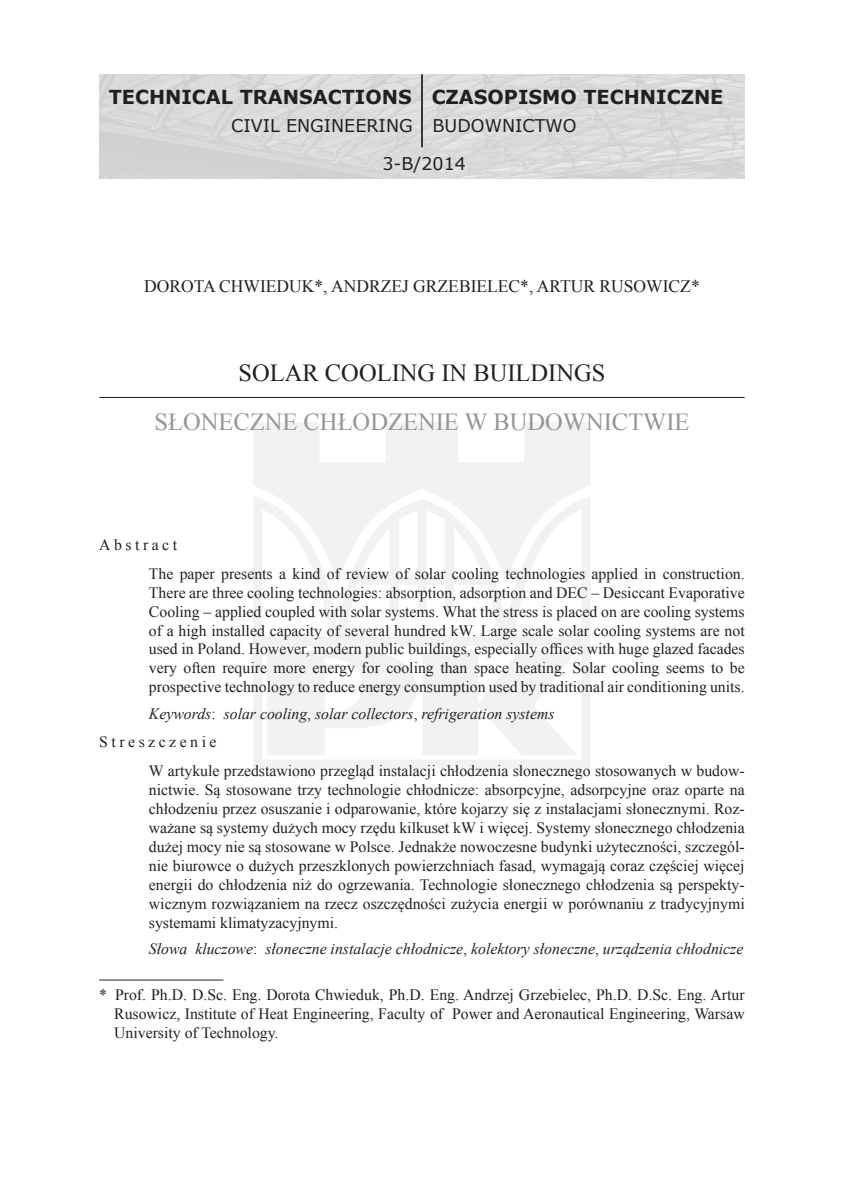
<style>
.page{position:relative;width:844px;height:1191px;background:#fff}
.page>*{position:absolute;margin:0;border:0;box-sizing:border-box;transform-origin:0 0}
.Tytuł_polski{font:24.5px "Times New Roman";color:#939598}
.Tytuł_angielski{font:24.5px "Times New Roman";color:#231f20}
.t1{font:700 19.25px "Verdana";color:#231f20}
.Nazwisko_autora{font:17.5px "Times New Roman";color:#231f20}
.t2{font:17.5px/37.3px "Verdana";color:#231f20}
.Test_streszczenia_po{font:15.75px/18.9px "Times New Roman";color:#231f20;text-align:justify}
.Test_-_abstract{font:15.75px/18.9px "Times New Roman";color:#231f20;text-align:justify}
.Przypis_angielski{font:15.75px/18.9px "Times New Roman";color:#231f20;text-align:justify}
.Słowa_kluczowe{font:italic 15.75px "Times New Roman";color:#231f20}
.Keywords{font:italic 15.75px "Times New Roman";color:#231f20}
.streszczenie{font:15.75px "Times New Roman";letter-spacing:.22em;color:#231f20}
.Abstract{font:15.75px "Times New Roman";letter-spacing:.22em;color:#231f20}
.s1{font-style:normal}
</style>
<div class="page">
<svg style="left:253px;top:422px;width:337px;height:346px;fill:#f1f2f1"></svg>
<hr style="left:99px;top:979px;width:124px;height:1px;background:#231f20">
<hr style="left:99px;top:397px;width:645px;height:1px;background:#231f20">
<img style="left:99px;top:74px;width:645px;height:105px">
<hr style="left:421px;top:74px;width:2px;height:73px;background:#231f20">
<p class="t1" style="left:109px;top:83px;width:304px">TECHNICAL TRANSACTIONS</p>
<p class="t2" style="left:382px;top:107px;width:85px;text-indent:-151px">CIVIL ENGINEERING<br>3-B/2014</p>
<p class="t1" style="left:431px;top:83px;width:293px">CZASOPISMO TECHNICZNE</p>
<p class="t2" style="left:432px;top:107px;width:145px">BUDOWNICTWO</p>
<p class="Nazwisko_autora" style="left:144px;top:274px;width:557px">DOROTA CHWIEDUK*, ANDRZEJ GRZEBIELEC*, ARTUR RUSOWICZ*</p>
<p class="Tytuł_angielski" style="left:238px;top:356px;width:368px">SOLAR COOLING IN BUILDINGS</p>
<p class="Tytuł_polski" style="left:154px;top:405px;width:536px">SŁONECZNE CHŁODZENIE W BUDOWNICTWIE</p>
<p class="Abstract" style="left:99px;top:534px;width:79px">Abstract</p>
<p class="Test_-_abstract" style="left:149px;top:564px;width:597px">The paper presents a kind of review of solar cooling technologies applied in construction.<br>There are three cooling technologies: absorption, adsorption and DEC – Desiccant Evaporative Cooling – applied coupled with solar systems. What the stress is placed on are cooling systems of a high installed capacity of several hundred kW. Large scale solar cooling systems are not used in Poland. However, modern public buildings, especially offices with huge glazed facades very often require more energy for cooling than space heating. Solar cooling seems to be prospective technology to reduce energy consumption used by traditional air conditioning units.</p>
<p class="Keywords" style="left:149px;top:702px;width:407px">Keywords<span class="s1">:</span> solar cooling<span class="s1">,</span> solar collectors<span class="s1">,</span> refrigeration systems</p>
<p class="streszczenie" style="left:99px;top:731px;width:119px">Streszczenie</p>
<p class="Test_streszczenia_po" style="left:149px;top:761px;width:597px">W artykule przedstawiono przegląd instalacji chłodzenia słonecznego stosowanych w budow&shy;nictwie. Są stosowane trzy technologie chłodnicze: absorpcyjne, adsorpcyjne oraz oparte na chłodzeniu przez osuszanie i odparowanie, które kojarzy się z instalacjami słonecznymi. Roz&shy;ważane są systemy dużych mocy rzędu kilkuset kW i więcej. Systemy słonecznego chłodzenia dużej mocy nie są stosowane w Polsce. Jednakże nowoczesne budynki użyteczności, szczegól&shy;nie biurowce o dużych przeszklonych powierzchniach fasad, wymagają coraz częściej więcej energii do chłodzenia niż do ogrzewania. Technologie słonecznego chłodzenia są perspekty&shy;wicznym rozwiązaniem na rzecz oszczędności zużycia energii w porównaniu z tradycyjnymi systemami klimatyzacyjnymi.</p>
<p class="Słowa_kluczowe" style="left:149px;top:937px;width:596px">Słowa kluczowe<span class="s1">:</span> słoneczne instalacje chłodnicze<span class="s1">,</span> kolektory słoneczne<span class="s1">,</span> urządzenia chłodnicze</p>
<p class="Przypis_angielski" style="left:114px;top:985px;width:632px;text-indent:-15px">* Prof. Ph.D. D.Sc. Eng. Dorota Chwieduk, Ph.D. Eng. Andrzej Grzebielec, Ph.D. D.Sc. Eng. Artur Rusowicz, Institute of Heat Engineering, Faculty of Power and Aeronautical Engineering, Warsaw University of Technology.</p>
</div>
